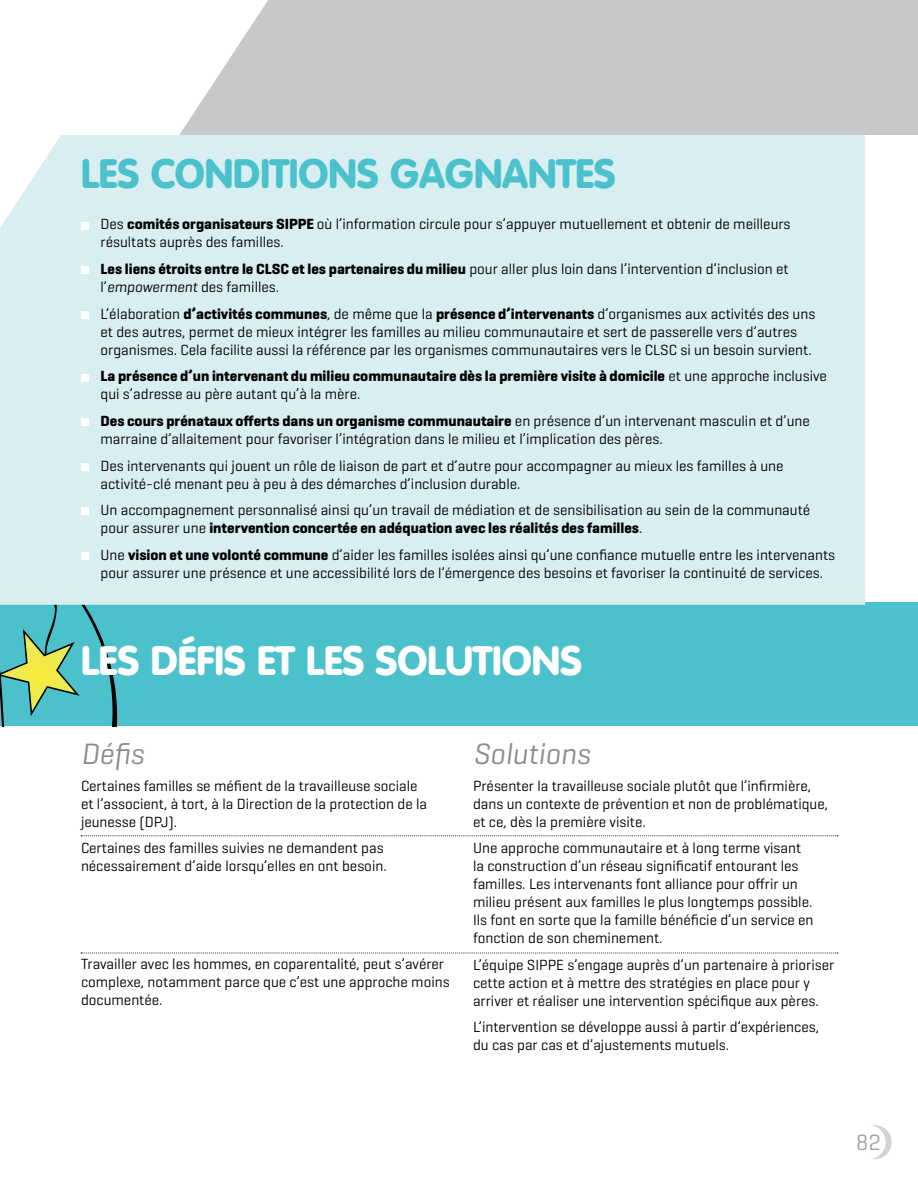
<style>
.page{position:relative;width:918px;height:1188px;background:#fff}
.page>*{position:absolute;margin:0;border:0;box-sizing:border-box;transform-origin:0 0}
.t1{font:900 40.5px "VAG Rounded";color:#fff}
.t2{font:900 40.5px "VAG Rounded";color:#4bc1cc}
.t3{font:italic 30px "Geogrotesque";color:#8a8c8e}
.t4{font:22.5px "Geogrotesque";color:#9fa1a4}
.t5{font:15px/18px "Geogrotesque";color:#000}
.t6{font:700 15px/18px "Geogrotesque";color:#000}
.s1{font-weight:700}
.s2{font-style:italic}
.s3{font-weight:400}
</style>
<div class="page">
<div style="left:858px;top:1125px;width:34px;height:34px;background:#d1d3d4;border-radius:50%"></div>
<div style="left:852px;top:1125px;width:34px;height:34px;background:#fff;border-radius:50%"></div>
<div style="left:179px;top:0;width:739px;height:135px;background:#c7c8ca"></div>
<svg style="left:81px;top:835px;width:757px;height:1px"></svg>
<svg style="left:81px;top:953px;width:757px;height:1px"></svg>
<div style="left:0;top:603px;width:918px;height:123px;background:#4bc1cc"></div>
<svg style="left:0;top:605px;width:117px;height:121px"></svg>
<div style="left:0;top:135px;width:865px;height:470px;background:#d8eef0"></div>
<div style="left:81px;top:222px;width:8px;height:7px;background:#fff"></div>
<div style="left:81px;top:266px;width:8px;height:8px;background:#fff"></div>
<div style="left:81px;top:311px;width:8px;height:8px;background:#fff"></div>
<div style="left:81px;top:374px;width:8px;height:7px;background:#fff"></div>
<div style="left:81px;top:418px;width:8px;height:8px;background:#fff"></div>
<div style="left:81px;top:463px;width:8px;height:8px;background:#fff"></div>
<div style="left:81px;top:508px;width:8px;height:7px;background:#fff"></div>
<div style="left:81px;top:552px;width:8px;height:8px;background:#fff"></div>
<h1 class="t2" style="left:81px;top:149px;width:536px">LES CONDITIONS GAGNANTES</h1>
<p class="t5" style="left:100px;top:215px;width:692px">Des <span class="s1">comités organisateurs SIPPE</span> où l’information circule pour s’appuyer mutuellement et obtenir de meilleurs résultats auprès des familles.</p>
<p class="t5" style="left:100px;top:259px;width:690px"><span class="s1">Les liens étroits entre le CLSC et les partenaires du milieu</span> pour aller plus loin dans l’intervention d’inclusion et l’<span class="s2">empowerment</span> des familles.</p>
<p class="t5" style="left:100px;top:304px;width:716px">L’élaboration <span class="s1">d’activités communes</span>, de même que la <span class="s1">présence d’intervenants</span> d’organismes aux activités des uns et des autres, permet de mieux intégrer les familles au milieu communautaire et sert de passerelle vers d’autres organismes. Cela facilite aussi la référence par les organismes communautaires vers le CLSC si un besoin survient.</p>
<p class="t6" style="left:100px;top:367px;width:728px">La présence d’un intervenant du milieu communautaire dès la première visite à domicile <span class="s3">et une approche inclusive qui s’adresse au père autant qu’à la mère.</span></p>
<p class="t5" style="left:100px;top:411px;width:711px"><span class="s1">Des cours prénataux offerts dans un organisme communautaire</span> en présence d’un intervenant masculin et d’une marraine d’allaitement pour favoriser l’intégration dans le milieu et l’implication des pères.</p>
<p class="t5" style="left:100px;top:456px;width:685px">Des intervenants qui jouent un rôle de liaison de part et d’autre pour accompagner au mieux les familles à une activité-clé menant peu à peu à des démarches d’inclusion durable.</p>
<p class="t5" style="left:100px;top:501px;width:711px">Un accompagnement personnalisé ainsi qu’un travail de médiation et de sensibilisation au sein de la communauté pour assurer une <span class="s1">intervention concertée en adéquation avec les réalités des familles</span>.</p>
<p class="t5" style="left:100px;top:545px;width:736px">Une <span class="s1">vision et une volonté commune</span> d’aider les familles isolées ainsi qu’une confiance mutuelle entre les intervenants pour assurer une présence et une accessibilité lors de l’émergence des besoins et favoriser la continuité de services.</p>
<h1 class="t1" style="left:81px;top:636px;width:503px">LES DÉFIS ET LES SOLUTIONS</h1>
<h2 class="t3" style="left:81px;top:735px;width:64px">Défis</h2>
<p class="t5" style="left:81px;top:776px;width:348px">Certaines familles se méfient de la travailleuse sociale et l’associent, à tort, à la Direction de la protection de la jeunesse (DPJ).</p>
<p class="t5" style="left:81px;top:839px;width:307px">Certaines des familles suivies ne demandent pas nécessairement d’aide lorsqu’elles en ont besoin.</p>
<p class="t5" style="left:81px;top:955px;width:370px">Travailler avec les hommes, en coparentalité, peut s’avérer complexe, notamment parce que c’est une approche moins documentée.</p>
<h2 class="t3" style="left:473px;top:735px;width:119px">Solutions</h2>
<p class="t5" style="left:473px;top:776px;width:357px">Présenter la travailleuse sociale plutôt que l’infirmière, dans un contexte de prévention et non de problématique, et ce, dès la première visite.</p>
<p class="t5" style="left:473px;top:839px;width:342px">Une approche communautaire et à long terme visant la construction d’un réseau significatif entourant les familles. Les intervenants font alliance pour offrir un milieu présent aux familles le plus longtemps possible.<br>Ils font en sorte que la famille bénéficie d’un service en fonction de son cheminement.</p>
<p class="t5" style="left:473px;top:955px;width:363px">L’équipe SIPPE s’engage auprès d’un partenaire à prioriser cette action et à mettre des stratégies en place pour y arriver et réaliser une intervention spécifique aux pères.</p>
<p class="t5" style="left:473px;top:1018px;width:347px">L’intervention se développe aussi à partir d’expériences, du cas par cas et d’ajustements mutuels.</p>
<h3 class="t4" style="left:856px;top:1128px;width:26px">82</h3>
</div>
